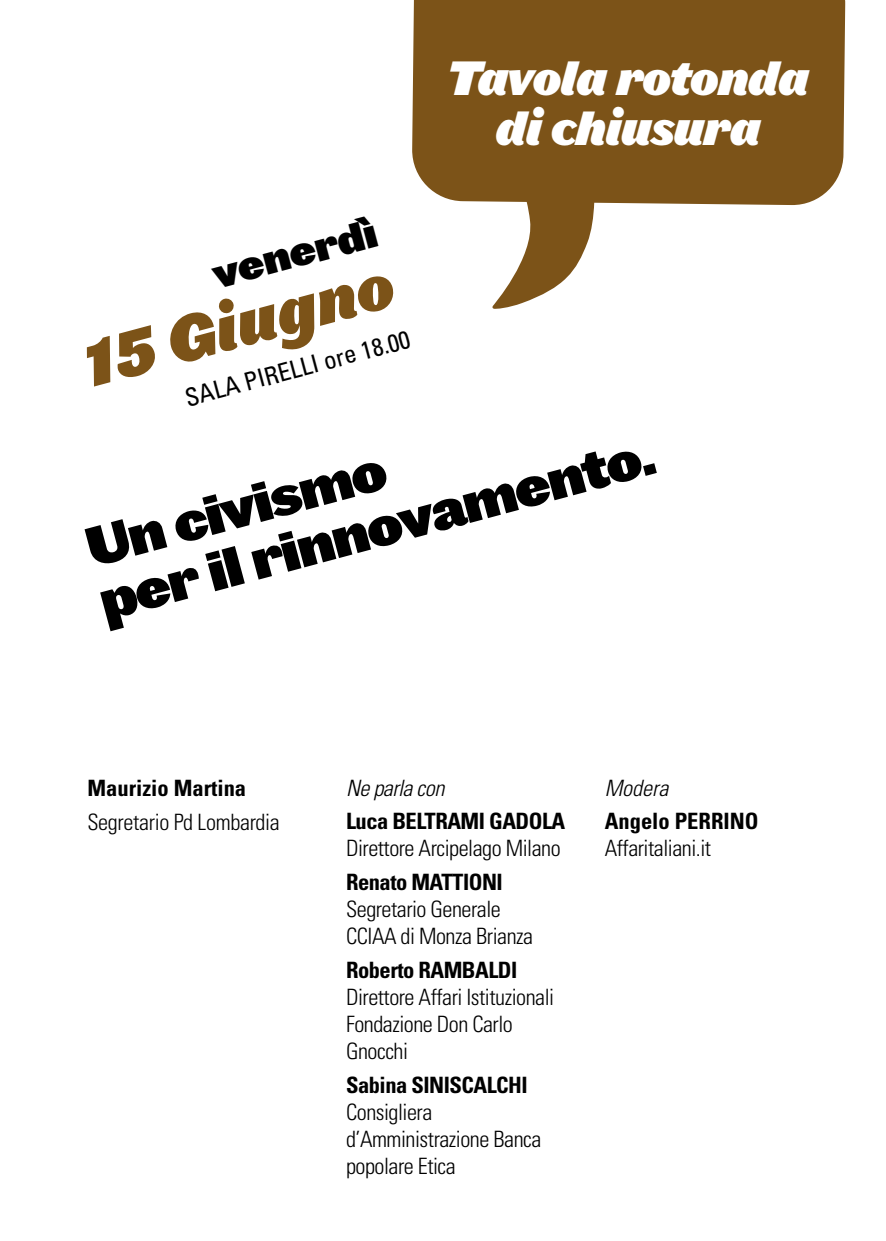
<style>
.page{position:relative;width:886px;height:1241px;background:#fff}
.page>*{position:absolute;margin:0;border:0;box-sizing:border-box;transform-origin:0 0}
.t1{font:60.75px "Leviathan HTF Black Italic";color:#7c5318}
.t2{font:52.5px/55px "Leviathan HTF Black";color:#000}
.t3{font:45.5px/50px "Leviathan HTF Black Italic";letter-spacing:-.02em;color:#fff;text-align:center}
.t4{font:38.75px "Leviathan HTF Black";color:#000}
.t5{font:condensed 25px "Univers";color:#000}
.t6{font:300 condensed 22.5px/27px "Univers";letter-spacing:-.02em;color:#000}
.t7{font:700 condensed 22.5px "Univers";letter-spacing:-.02em;color:#000}
.t8{font:700 condensed 22.5px "Univers";color:#000}
.t9{font:italic 300 condensed 22.5px "Univers";letter-spacing:-.02em;color:#000}
</style>
<div class="page">
<svg style="left:412px;top:0;width:433px;height:309px;fill:#7c5318"></svg>
<h3 class="t4" style="left:207px;top:250px;width:170px;rotate:-15deg">venerdì</h3>
<h1 class="t1" style="left:73px;top:326px;width:321px;rotate:-15deg">15 Giugno</h1>
<p class="t5" style="left:181px;top:383px;width:233px;rotate:-15deg">SALA PIRELLI ore 18.00</p>
<h3 class="t3" style="left:447px;top:54px;width:364px">Tavola rotonda di chiusura</h3>
<h2 class="t2" style="left:79px;top:522px;width:574px;rotate:-15deg">Un civismo<br>per il rinnovamento.</h2>
<p class="t8" style="left:87px;top:773px;width:160px">Maurizio Martina</p>
<p class="t6" style="left:87px;top:808px;width:194px">Segretario Pd Lombardia</p>
<p class="t9" style="left:346px;top:774px;width:100px">Ne parla con</p>
<p class="t7" style="left:346px;top:807px;width:221px">Luca BELTRAMI GADOLA</p>
<p class="t6" style="left:346px;top:834px;width:216px">Direttore Arcipelago Milano</p>
<p class="t7" style="left:346px;top:868px;width:158px">Renato MATTIONI</p>
<p class="t6" style="left:346px;top:895px;width:189px">Segretario Generale<br>CCIAA di Monza Brianza</p>
<p class="t7" style="left:346px;top:956px;width:173px">Roberto RAMBALDI</p>
<p class="t6" style="left:346px;top:983px;width:210px">Direttore Affari Istituzionali<br>Fondazione Don Carlo<br>Gnocchi</p>
<p class="t7" style="left:346px;top:1071px;width:183px">Sabina SINISCALCHI</p>
<p class="t6" style="left:346px;top:1098px;width:197px">Consigliera d’Amministrazione Banca popolare Etica</p>
<p class="t9" style="left:605px;top:774px;width:65px">Modera</p>
<p class="t8" style="left:605px;top:807px;width:155px">Angelo PERRINO</p>
<p class="t6" style="left:605px;top:834px;width:108px">Affaritaliani.it</p>
</div>
